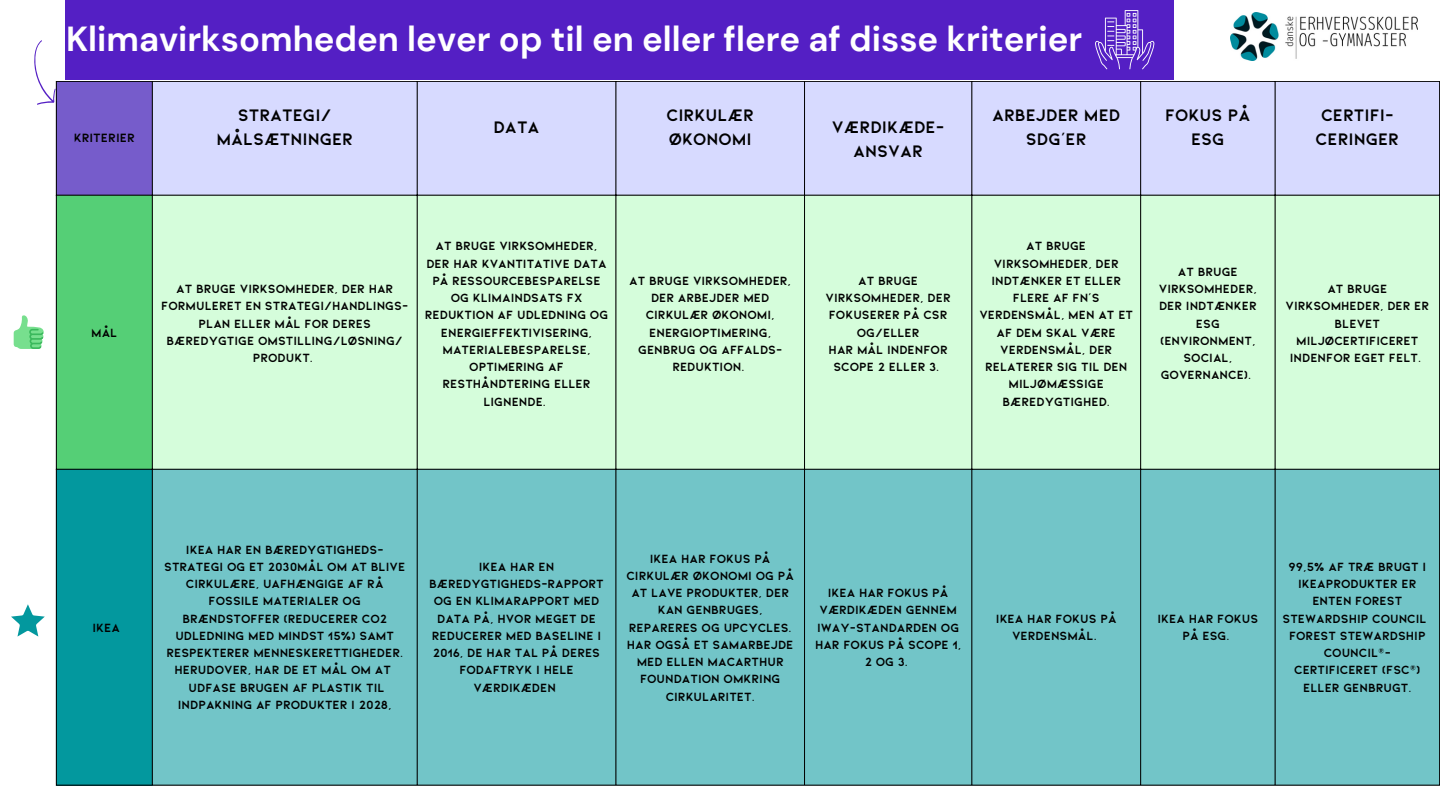
<style>
.page{position:relative;width:1440px;height:810px;background:#fff}
.page>*{position:absolute;margin:0;border:0;box-sizing:border-box;transform-origin:0 0}
.t1{font:700 34.7px "DM Sans";color:#fff}
.t2{font:700 17.6px/24px "KIONA";color:#000;text-align:center}
.t3{font:700 12.7px "KIONA";color:#000}
.t4{font:700 12.5px/17.2px "KIONA";color:#000;text-align:center}
</style>
<div class="page">
<div style="left:65px;top:0;width:1108px;height:79px;background:#541fc4"></div>
<div style="left:56px;top:81px;width:97px;height:114px;background:#765ccb"></div>
<div style="left:153px;top:82px;width:1286px;height:113px;background:#d7daff"></div>
<div style="left:56px;top:195px;width:97px;height:274px;background:#55cf76"></div>
<div style="left:153px;top:196px;width:1286px;height:273px;background:#d5fddb"></div>
<div style="left:56px;top:469px;width:97px;height:316px;background:#03989e"></div>
<div style="left:153px;top:470px;width:1286px;height:315px;background:#72c5c8"></div>
<hr style="left:56px;top:82px;width:1px;height:703px;background:#000">
<hr style="left:152px;top:82px;width:1px;height:703px;background:#000">
<hr style="left:417px;top:82px;width:1px;height:703px;background:#000">
<hr style="left:616px;top:82px;width:1px;height:703px;background:#000">
<hr style="left:804px;top:82px;width:1px;height:703px;background:#000">
<hr style="left:972px;top:82px;width:1px;height:703px;background:#000">
<hr style="left:1140px;top:82px;width:1px;height:703px;background:#000">
<hr style="left:1275px;top:82px;width:1px;height:703px;background:#000">
<hr style="left:1439px;top:82px;width:1px;height:703px;background:#000">
<hr style="left:56px;top:81px;width:1384px;height:1px;background:#000">
<hr style="left:56px;top:195px;width:1384px;height:1px;background:#000">
<hr style="left:56px;top:469px;width:1384px;height:1px;background:#000">
<hr style="left:56px;top:785px;width:1384px;height:1px;background:#000">
<svg style="left:14px;top:315px;width:30px;height:34px"></svg>
<svg style="left:34px;top:40px;width:22px;height:65px"></svg>
<svg style="left:1095px;top:10px;width:60px;height:59px"></svg>
<svg style="left:11px;top:604px;width:34px;height:33px"></svg>
<img style="left:1230px;top:13px;width:188px;height:48px">
<p class="t1" style="left:66px;top:17px;width:1018px">Klimavirksomheden lever op til en eller flere af disse kriterier</p>
<p class="t3" style="left:74px;top:130px;width:63px">KRITERIER</p>
<p class="t2" style="left:238px;top:102px;width:96px">STRATEGI/</p>
<p class="t2" style="left:216px;top:126px;width:138px">MÅLSÆTNINGER</p>
<p class="t2" style="left:493px;top:114px;width:48px">DATA</p>
<p class="t2" style="left:666px;top:102px;width:89px;text-align:left">CIRKULÆR<br>ØKONOMI</p>
<p class="t2" style="left:832px;top:114px;width:114px">VÆRDIKÆDE-<br>ANSVAR</p>
<p class="t2" style="left:992px;top:102px;width:130px">ARBEJDER MED<br>SDG’ER</p>
<p class="t2" style="left:1165px;top:102px;width:87px">FOKUS PÅ<br>ESG</p>
<p class="t2" style="left:1316px;top:102px;width:85px">CERTIFI-<br>CERINGER</p>
<p class="t4" style="left:91px;top:323px;width:28px">MÅL</p>
<p class="t4" style="left:161px;top:279px;width:248px">AT BRUGE VIRKSOMHEDER, DER HAR<br>FORMULERET EN STRATEGI/HANDLINGS-<br>PLAN ELLER MÅL FOR DERES<br>BÆREDYGTIGE OMSTILLING/LØSNING/</p>
<p class="t4" style="left:253px;top:348px;width:62px">PRODUKT.</p>
<p class="t4" style="left:425px;top:237px;width:185px">AT BRUGE VIRKSOMHEDER,<br>DER HAR KVANTITATIVE DATA<br>PÅ RESSOURCEBESPARELSE<br>OG KLIMAINDSATS FX<br>REDUKTION AF UDLEDNING OG<br>ENERGIEFFEKTIVISERING,<br>MATERIALEBESPARELSE,<br>OPTIMERING AF<br>RESTHÅNDTERING ELLER<br>LIGNENDE.</p>
<p class="t4" style="left:629px;top:271px;width:163px">AT BRUGE VIRKSOMHEDER,<br>DER ARBEJDER MED<br>CIRKULÆR ØKONOMI,<br>ENERGIOPTIMERING,<br>GENBRUG OG AFFALDS-<br>REDUKTION.</p>
<p class="t4" style="left:826px;top:271px;width:127px">AT BRUGE<br>VIRKSOMHEDER, DER<br>FOKUSERER PÅ CSR<br>OG/ELLER</p>
<p class="t4" style="left:829px;top:340px;width:121px">HAR MÅL INDENFOR<br>SCOPE 2 ELLER 3.</p>
<p class="t4" style="left:979px;top:237px;width:155px">AT BRUGE<br>VIRKSOMHEDER, DER<br>INDTÆNKER ET ELLER<br>FLERE AF FN’S<br>VERDENSMÅL, MEN AT ET<br>AF DEM SKAL VÆRE<br>VERDENSMÅL, DER<br>RELATERER SIG TIL DEN<br>MILJØMÆSSIGE<br>BÆREDYGTIGHED.</p>
<p class="t4" style="left:1159px;top:262px;width:100px">AT BRUGE<br>VIRKSOMHEDER,<br>DER INDTÆNKER<br>ESG (ENVIRONMENT,<br>SOCIAL,<br>GOVERNANCE).</p>
<p class="t4" style="left:1285px;top:279px;width:145px">AT BRUGE<br>VIRKSOMHEDER, DER ER<br>BLEVET<br>MILJØCERTIFICERET<br>INDENFOR EGET FELT.</p>
<p class="t4" style="left:92px;top:618px;width:29px">IKEA</p>
<p class="t4" style="left:164px;top:540px;width:243px">IKEA HAR EN BÆREDYGTIGHEDS-<br>STRATEGI OG ET 2030MÅL OM AT BLIVE<br>CIRKULÆRE, UAFHÆNGIGE AF RÅ<br>FOSSILE MATERIALER OG<br>BRÆNDSTOFFER (REDUCERER CO2<br>UDLEDNING MED MINDST 15%) SAMT<br>RESPEKTERER MENNESKERETTIGHEDER.<br>HERUDOVER, HAR DE ET MÅL OM AT<br>UDFASE BRUGEN AF PLASTIK TIL<br>INDPAKNING AF PRODUKTER I 2028,</p>
<p class="t4" style="left:429px;top:557px;width:176px">IKEA HAR EN<br>BÆREDYGTIGHEDS-RAPPORT<br>OG EN KLIMARAPPORT MED<br>DATA PÅ, HVOR MEGET DE<br>REDUCERER MED BASELINE I<br>2016, DE HAR TAL PÅ DERES<br>FODAFTRYK I HELE<br>VÆRDIKÆDEN</p>
<p class="t4" style="left:626px;top:549px;width:169px">IKEA HAR FOKUS PÅ<br>CIRKULÆR ØKONOMI OG PÅ<br>AT LAVE PRODUKTER, DER<br>KAN GENBRUGES,<br>REPARERES OG UPCYCLES.<br>HAR OGSÅ ET SAMARBEJDE<br>MED ELLEN MACARTHUR<br>FOUNDATION OMKRING<br>CIRKULARITET.</p>
<p class="t4" style="left:815px;top:584px;width:148px">IKEA HAR FOKUS PÅ<br>VÆRDIKÆDEN GENNEM<br>IWAY-STANDARDEN OG<br>HAR FOKUS PÅ SCOPE 1,<br>2 OG 3.</p>
<p class="t4" style="left:996px;top:609px;width:122px">IKEA HAR FOKUS PÅ<br>VERDENSMÅL.</p>
<p class="t4" style="left:1158px;top:609px;width:102px">IKEA HAR FOKUS<br>PÅ ESG.</p>
<p class="t4" style="left:1283px;top:557px;width:146px">99,5% AF TRÆ BRUGT I<br>IKEAPRODUKTER ER<br>ENTEN FOREST<br>STEWARDSHIP COUNCIL<br>FOREST STEWARDSHIP<br>COUNCIL®-<br>CERTIFICERET (FSC®)<br>ELLER GENBRUGT.</p>
</div>
